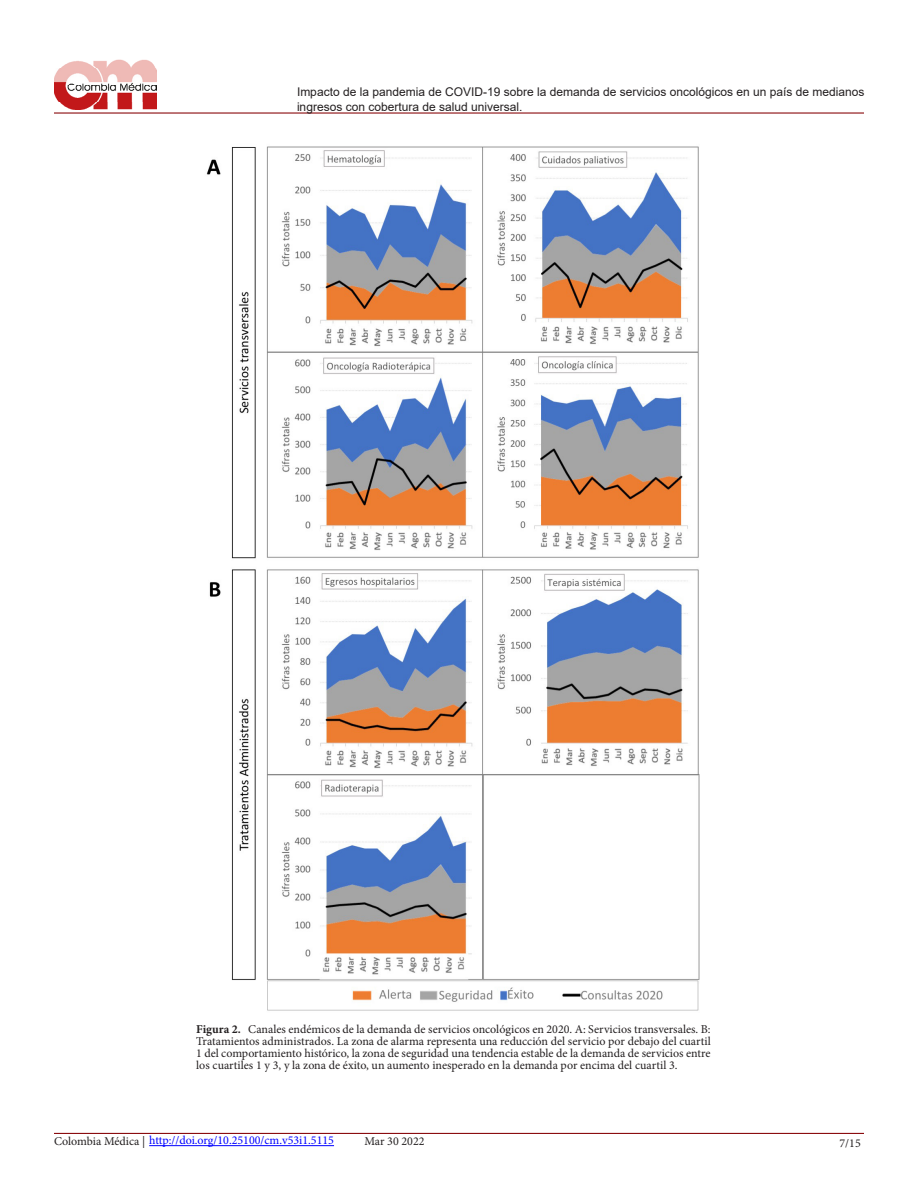
<style>
.page{position:relative;width:918px;height:1188px;background:#fff}
.page>*{position:absolute;margin:0;border:0;box-sizing:border-box;transform-origin:0 0}
.t1{font:12px/12px "Minion Pro";color:#231f20;text-align:justify}
.t2{font:12px/15px "Arial";color:#231f20}
.t3{font:12px "Minion Pro";color:#00f}
.s1{font-weight:700}
.s2{color:#231f20}
</style>
<div class="page">
<hr style="left:54px;top:112px;width:810px;height:2px;background:#8b0d10">
<hr style="left:54px;top:1133px;width:810px;height:1px;background:#8b0d10">
<img style="left:54px;top:59px;width:102px;height:51px">
<hr style="left:149px;top:1145px;width:185px;height:1px;background:#00f">
<img style="left:206px;top:146px;width:494px;height:865px">
<p class="t2" style="left:297px;top:84px;width:569px">Impacto de la pandemia de COVID-19 sobre la demanda de servicios oncológicos en un país de medianos ingresos con cobertura de salud universal.</p>
<p class="t1" style="left:196px;top:1023px;width:516px"><span class="s1">Figura 2.</span> Canales endémicos de la demanda de servicios oncológicos en 2020. A: Servicios transversales. B:<br>Tratamientos administrados. La zona de alarma representa una reducción del servicio por debajo del cuartil 1 del comportamiento histórico, la zona de seguridad una tendencia estable de la demanda de servicios entre los cuartiles 1 y 3, y la zona de éxito, un aumento inesperado en la demanda por encima del cuartil 3.</p>
<p class="t3" style="left:54px;top:1133px;width:282px"><span class="s2">Colombia Médica |</span> http://doi.org/10.25100/cm.v53i1.5115</p>
<p class="t1" style="left:364px;top:1135px;width:62px">Mar 30 2022</p>
<p class="t1" style="left:840px;top:1137px;width:23px">7/15</p>
</div>
